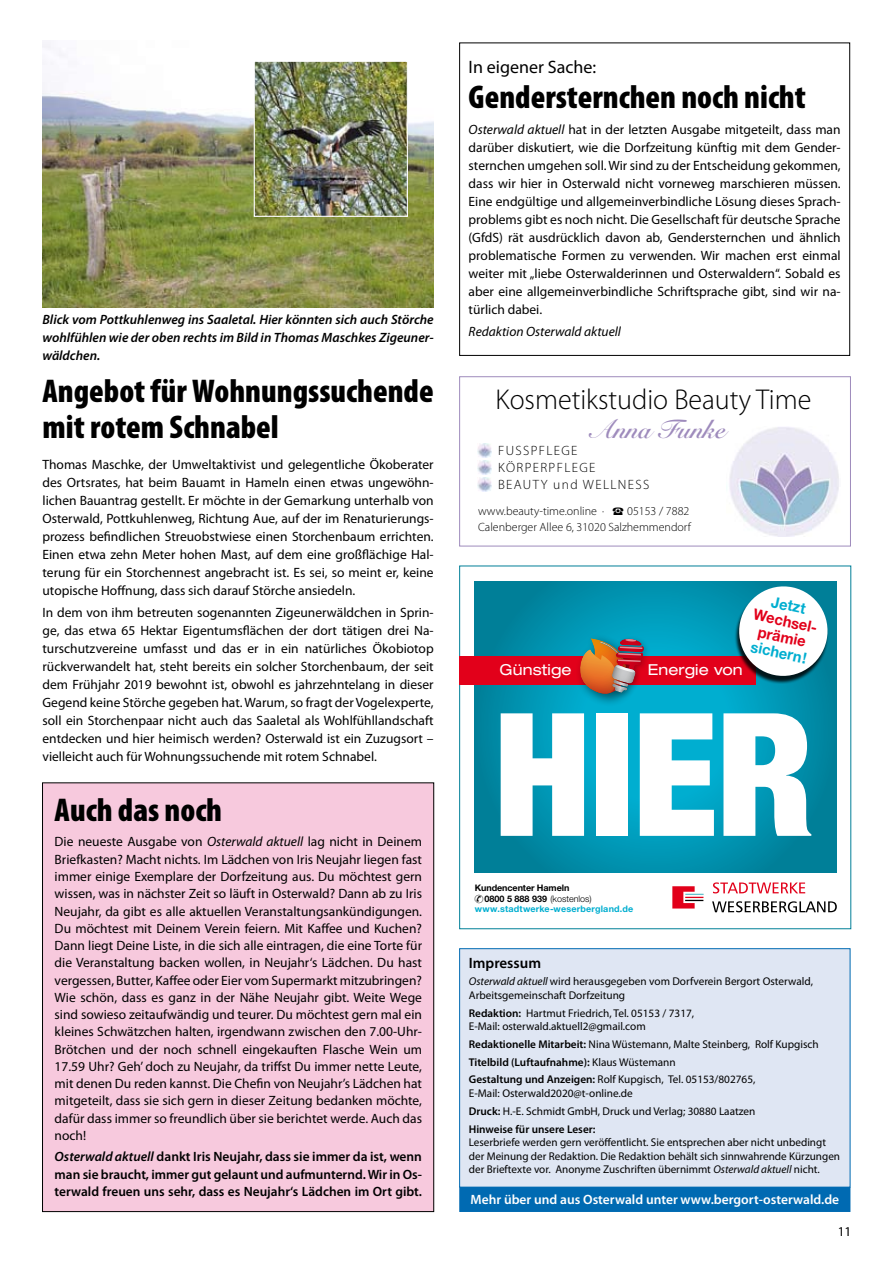
<style>
.page{position:relative;width:893px;height:1263px;background:#fff}
.page>*{position:absolute;margin:0;border:0;box-sizing:border-box;transform-origin:0 0}
.t1{font:900 condensed 171.6px "Helvetica Neue";color:#fff}
.t2{font:900 condensed 33px/36px "Myriad Pro";color:#000}
.t3{font:300 28.8px "Myriad Pro";color:#000}
.t4{font:26.1px "Snell Roundhand LT Std Bd Scr";color:#9e8bbc}
.t5{font:18px "Myriad Pro";color:#000}
.t6{font:700 15.3px/16px "Helvetica Neue";color:#e2001a;text-align:center;scale:.95 1}
.t7{font:700 15.3px "Helvetica Neue";color:#00aed0;scale:.95 1}
.t8{font:expanded 15.15px "Helvetica Neue";letter-spacing:.005em;color:#fff}
.t9{font:600 15px "Myriad Pro";color:#000}
.t10{font:13.5px/18px "Myriad Pro";color:#000;text-align:justify}
.t11{font:600 13.5px/17.2px "Myriad Pro";color:#000;text-align:justify}
.t12{font:italic 600 13.5px/18px "Myriad Pro";color:#000;text-align:justify}
.t13{font:600 13.5px "Myriad Pro";color:#fff}
.t14{font:300 13.5px/17px "Myriad Pro";letter-spacing:.1em;color:#000}
.t15{font:italic 13.5px "Myriad Pro";color:#000}
.t16{font:300 12px/16.5px "Myriad Pro";color:#000}
.t17{font:11.25px/13.5px "Myriad Pro";color:#000}
.t18{font:700 9px "Helvetica Neue";letter-spacing:-.01em;color:#000}
.t19{font:700 9px "Helvetica Neue";letter-spacing:.02em;color:#00aed0}
.s1{font-style:italic}
.s2{font-weight:300}
.s3{font-weight:600}
</style>
<div class="page">
<div style="left:459px;top:376px;width:392px;height:170px;border:1px solid #9e8bbc"></div>
<img style="left:729px;top:427px;width:110px;height:109px">
<img style="left:477px;top:444px;width:14px;height:13px">
<img style="left:477px;top:461px;width:14px;height:13px">
<img style="left:477px;top:478px;width:14px;height:13px">
<div style="left:459px;top:948px;width:391px;height:239px;background:#dfe6f3;border:1px solid #006ab2"></div>
<div style="left:459px;top:1187px;width:391px;height:25px;background:#006ab2"></div>
<div style="left:43px;top:783px;width:391px;height:428px;background:#f7c9dd"></div>
<div style="left:459px;top:43px;width:391px;height:313px;border:1px solid #000"></div>
<img style="left:43px;top:42px;width:391px;height:266px">
<img style="left:256px;top:63px;width:150px;height:152px">
<div style="left:254px;top:61px;width:154px;height:156px;border:1px solid #fff"></div>
<svg style="left:475px;top:582px;width:361px;height:290px"></svg>
<div style="left:459px;top:657px;width:297px;height:28px;background:#e2001a"></div>
<div style="left:575px;top:633px;width:65px;height:74px;background:#00aed0"></div>
<img style="left:573px;top:628px;width:95px;height:76px">
<svg style="left:713px;top:882px;width:92px;height:11px"></svg>
<svg style="left:712px;top:901px;width:125px;height:11px"></svg>
<svg style="left:672px;top:886px;width:32px;height:22px"></svg>
<div style="left:734px;top:589px;width:95px;height:95px;background:#000;opacity:.85"></div>
<svg style="left:735px;top:582px;width:97px;height:98px"></svg>
<p class="t12" style="left:43px;top:310px;width:393px">Blick vom Pottkuhlenweg ins Saaletal. Hier könnten sich auch Störche wohlfühlen wie der oben rechts im Bild in Thomas Maschkes Zigeuner&shy;wäldchen.</p>
<h2 class="t2" style="left:43px;top:374px;width:393px">Angebot für Wohnungssuchende mit rotem Schnabel</h2>
<p class="t10" style="left:43px;top:455px;width:393px">Thomas Maschke, der Umweltaktivist und gelegentliche Ökoberater des Ortsrates, hat beim Bauamt in Hameln einen etwas ungewöhn&shy;lichen Bauantrag gestellt. Er möchte in der Gemarkung unterhalb von Osterwald, Pottkuhlenweg, Richtung Aue, auf der im Renaturierungs&shy;prozess befindlichen Streuobstwiese einen Storchenbaum errichten.<br>Einen etwa zehn Meter hohen Mast, auf dem eine großflächige Hal&shy;terung für ein Storchennest angebracht ist. Es sei, so meint er, keine utopische Hoffnung, dass sich darauf Störche ansiedeln.</p>
<p class="t10" style="left:43px;top:603px;width:393px">In dem von ihm betreuten sogenannten Zigeunerwäldchen in Sprin&shy;ge, das etwa 65 Hektar Eigentumsflächen der dort tätigen drei Na&shy;turschutzvereine umfasst und das er in ein natürliches Ökobiotop rückverwandelt hat, steht bereits ein solcher Storchenbaum, der seit dem Frühjahr 2019 bewohnt ist, obwohl es jahrzehntelang in dieser Gegend keine Störche gegeben hat. Warum, so fragt der Vogelexperte, soll ein Storchenpaar nicht auch das Saaletal als Wohlfühllandschaft entdecken und hier heimisch werden? Osterwald ist ein Zuzugsort – vielleicht auch für Wohnungssuchende mit rotem Schnabel.</p>
<h2 class="t2" style="left:55px;top:792px;width:169px">Auch das noch</h2>
<p class="t10" style="left:55px;top:833px;width:369px;line-height:17.2px">Die neueste Ausgabe von <span class="s1">Osterwald aktuell</span> lag nicht in Deinem Briefkasten? Macht nichts. Im Lädchen von Iris Neujahr liegen fast immer einige Exemplare der Dorfzeitung aus. Du möchtest gern wissen, was in nächster Zeit so läuft in Osterwald? Dann ab zu Iris Neujahr, da gibt es alle aktuellen Veranstaltungsankündigungen.<br>Du möchtest mit Deinem Verein feiern. Mit Kaffee und Kuchen?<br>Dann liegt Deine Liste, in die sich alle eintragen, die eine Torte für die Veranstaltung backen wollen, in Neujahr‘s Lädchen. Du hast vergessen, Butter, Kaffee oder Eier vom Supermarkt mitzubringen?<br>Wie schön, dass es ganz in der Nähe Neujahr gibt. Weite Wege sind sowieso zeitaufwändig und teurer. Du möchtest gern mal ein kleines Schwätzchen halten, irgendwann zwischen den 7.00-Uhr-Brötchen und der noch schnell eingekauften Flasche Wein um 17.59 Uhr? Geh’ doch zu Neujahr, da triffst Du immer nette Leute, mit denen Du reden kannst. Die Chefin von Neujahr’s Lädchen hat mitgeteilt, dass sie sich gern in dieser Zeitung bedanken möchte, dafür dass immer so freundlich über sie berichtet werde. Auch das noch!</p>
<p class="t11" style="left:55px;top:1148px;width:369px"><span class="s1">Osterwald aktuell</span> dankt Iris Neujahr, dass sie immer da ist, wenn man sie braucht, immer gut gelaunt und aufmunternd. Wir in Os&shy;terwald freuen uns sehr, dass es Neujahr‘s Lädchen im Ort gibt.</p>
<h3 class="t5" style="left:469px;top:55px;width:129px">In eigener Sache:</h3>
<h2 class="t2" style="left:469px;top:79px;width:339px">Gendersternchen noch nicht</h2>
<p class="t10" style="left:469px;top:120px;width:374px"><span class="s1">Osterwald aktuell</span> hat in der letzten Ausgabe mitgeteilt, dass man darüber diskutiert, wie die Dorfzeitung künftig mit dem Gender&shy;sternchen umgehen soll. Wir sind zu der Entscheidung gekommen, dass wir hier in Osterwald nicht vorneweg marschieren müssen.<br>Eine endgültige und allgemeinverbindliche Lösung dieses Sprach&shy;problems gibt es noch nicht. Die Gesellschaft für deutsche Sprache (GfdS) rät ausdrücklich davon ab, Gendersternchen und ähnlich problematische Formen zu verwenden. Wir machen erst einmal weiter mit „liebe Osterwalderinnen und Osterwaldern“. Sobald es aber eine allgemeinverbindliche Schriftsprache gibt, sind wir na&shy;türlich dabei.</p>
<p class="t15" style="left:469px;top:323px;width:154px">Redaktion Osterwald aktuell</p>
<h3 class="t3" style="left:495px;top:383px;width:318px">Kosmetikstudio Beauty Time</h3>
<h3 class="t4" style="left:592px;top:414px;width:136px">Anna Funke</h3>
<p class="t14" style="left:498px;top:442px;width:153px">FUSSPFLEGE<br>KÖRPERPFLEGE<br>BEAUTY und WELLNESS</p>
<p class="t16" style="left:478px;top:503px;width:214px">www.beauty-time.online · ☎ 05153 / 7882<br>Calenberger Allee 6, 31020 Salzhemmendorf</p>
<p class="t8" style="left:500px;top:661px;width:74px">Günstige</p>
<p class="t8" style="left:648px;top:661px;width:96px">Energie von</p>
<p class="t7" style="left:774px;top:592px;width:38px;rotate:12deg">Jetzt</p>
<p class="t6" style="left:755px;top:606px;width:72px;rotate:12deg">Wechsel&shy;prämie</p>
<p class="t7" style="left:753px;top:637px;width:61px;rotate:12deg">sichern!</p>
<h1 class="t1" style="left:493px;top:669px;width:323px">hier</h1>
<p class="t18" style="left:475px;top:882px;width:96px">Kundencenter Hameln</p>
<p class="t18" style="left:484px;top:893px;width:109px">0800 5 888 939 <span class="s2">(kostenlos)</span></p>
<p class="t19" style="left:475px;top:903px;width:160px">www.stadtwerke-weserbergland.de</p>
<p class="t9" style="left:469px;top:953px;width:74px">Impressum</p>
<p class="t17" style="left:469px;top:975px;width:346px"><span class="s1">Osterwald aktuell</span> wird herausgegeben vom Dorfverein Bergort Osterwald,<br>Arbeitsgemeinschaft Dorfzeitung</p>
<p class="t17" style="left:469px;top:1006px;width:227px"><span class="s3">Redaktion:</span> Hartmut Friedrich, Tel. 05153 / 7317,<br>E-Mail: osterwald.aktuell2@gmail.com</p>
<p class="t17" style="left:469px;top:1035px;width:351px;line-height:17.7px"><span class="s3">Redaktionelle Mitarbeit:</span> Nina Wüstemann, Malte Steinberg, Rolf Kupgisch<br><span class="s3">Titelbild (Luftaufnahme):</span> Klaus Wüstemann<br><span class="s3">Gestaltung und Anzeigen:</span> Rolf Kupgisch, Tel. 05153/802765,</p>
<p class="t17" style="left:469px;top:1084px;width:288px;line-height:17.7px">E-Mail: Osterwald2020@t-online.de<br><span class="s3">Druck:</span> H.-E. Schmidt GmbH, Druck und Verlag; 30880 Laatzen<br><span class="s3">Hinweise für unsere Leser:</span></p>
<p class="t17" style="left:469px;top:1135px;width:373px">Leserbriefe werden gern veröffentlicht. Sie entsprechen aber nicht unbedingt der Meinung der Redaktion. Die Redaktion behält sich sinnwahrende Kürzungen der Brieftexte vor. Anonyme Zuschriften übernimmt <span class="s1">Osterwald aktuell</span> nicht.</p>
<p class="t13" style="left:470px;top:1191px;width:370px">Mehr über und aus Osterwald unter www.bergort-osterwald.de</p>
<p class="t10" style="left:838px;top:1222px;width:15px">11</p>
</div>
